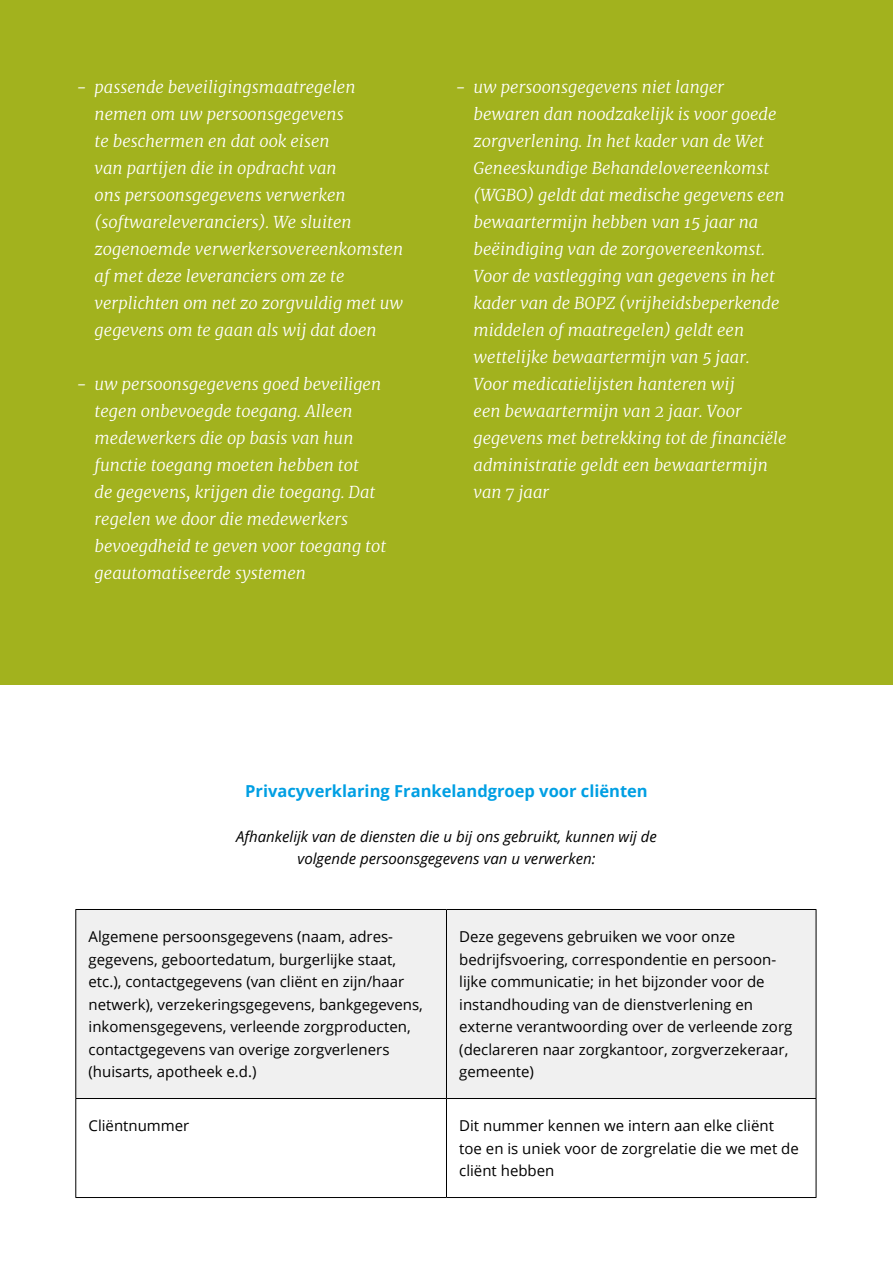
<style>
.page{position:relative;width:893px;height:1263px;background:#fff}
.page>*{position:absolute;margin:0;border:0;box-sizing:border-box;transform-origin:0 0}
.t1{font:italic 300 16.5px/27px "Merriweather";color:#fff}
.t2{font:700 16.5px "Open Sans";color:#009fe3}
.t3{font:15px/22.5px "Open Sans";color:#000}
.t4{font:italic 15px/22.5px "Open Sans";color:#000;text-align:center}
</style>
<div class="page">
<div style="left:0;top:0;width:893px;height:684px;background:#a2b21e"></div>
<div style="left:76px;top:910px;width:740px;height:188px;background:#f0f0f0"></div>
<hr style="left:75px;top:909px;width:371px;height:1px;background:#000">
<hr style="left:446px;top:909px;width:370px;height:1px;background:#000">
<hr style="left:446px;top:910px;width:1px;height:188px;background:#000">
<hr style="left:75px;top:1098px;width:371px;height:1px;background:#000">
<hr style="left:446px;top:1098px;width:370px;height:1px;background:#000">
<hr style="left:446px;top:1099px;width:1px;height:98px;background:#000">
<hr style="left:75px;top:1197px;width:371px;height:1px;background:#000">
<hr style="left:446px;top:1197px;width:370px;height:1px;background:#000">
<hr style="left:75px;top:910px;width:1px;height:188px;background:#000">
<hr style="left:816px;top:910px;width:1px;height:188px;background:#000">
<hr style="left:75px;top:1099px;width:1px;height:98px;background:#000">
<hr style="left:816px;top:1099px;width:1px;height:98px;background:#000">
<p class="t1" style="left:95px;top:73px;width:310px;text-indent:-18px">- passende beveiligingsmaatregelen nemen om uw persoonsgegevens<br>te beschermen en dat ook eisen<br>van partijen die in opdracht van<br>ons persoonsgegevens verwerken (softwareleveranciers). We sluiten zogenoemde verwerkersovereenkomsten af met deze leveranciers om ze te verplichten om net zo zorgvuldig met uw gegevens om te gaan als wij dat doen</p>
<p class="t1" style="left:95px;top:370px;width:293px;text-indent:-18px">- uw persoonsgegevens goed beveiligen tegen onbevoegde toegang. Alleen medewerkers die op basis van hun functie toegang moeten hebben tot<br>de gegevens, krijgen die toegang. Dat regelen we door die medewerkers bevoegdheid te geven voor toegang tot geautomatiseerde systemen</p>
<p class="t1" style="left:474px;top:73px;width:315px;text-indent:-18px">- uw persoonsgegevens niet langer bewaren dan noodzakelijk is voor goede zorgverlening. In het kader van de Wet Geneeskundige Behandelovereenkomst (WGBO) geldt dat medische gegevens een bewaartermijn hebben van 15 jaar na beëindiging van de zorgovereenkomst.<br>Voor de vastlegging van gegevens in het kader van de BOPZ (vrijheidsbeperkende middelen of maatregelen) geldt een wettelijke bewaartermijn van 5 jaar.<br>Voor medicatielijsten hanteren wij<br>een bewaartermijn van 2 jaar. Voor gegevens met betrekking tot de financiële administratie geldt een bewaartermijn van 7 jaar</p>
<p class="t2" style="left:245px;top:779px;width:404px">Privacyverklaring Frankelandgroep voor cliënten</p>
<p class="t4" style="left:236px;top:824px;width:422px">Afhankelijk van de diensten die u bij ons gebruikt, kunnen wij de volgende persoonsgegevens van u verwerken:</p>
<p class="t3" style="left:89px;top:925px;width:336px">Algemene persoonsgegevens (naam, adres&shy;gegevens, geboortedatum, burgerlijke staat, etc.), contactgegevens (van cliënt en zijn/haar netwerk), verzekeringsgegevens, bankgegevens, inkomensgegevens, verleende zorgproducten, contactgegevens van overige zorgverleners (huisarts, apotheek e.d.)</p>
<p class="t3" style="left:459px;top:925px;width:335px">Deze gegevens gebruiken we voor onze bedrijfsvoering, correspondentie en persoon&shy;lijke communicatie; in het bijzonder voor de instandhouding van de dienstverlening en externe verantwoording over de verleende zorg (declareren naar zorgkantoor, zorgverzekeraar, gemeente)</p>
<p class="t3" style="left:89px;top:1114px;width:102px">Cliëntnummer</p>
<p class="t3" style="left:459px;top:1114px;width:341px">Dit nummer kennen we intern aan elke cliënt toe en is uniek voor de zorgrelatie die we met de cliënt hebben</p>
</div>
